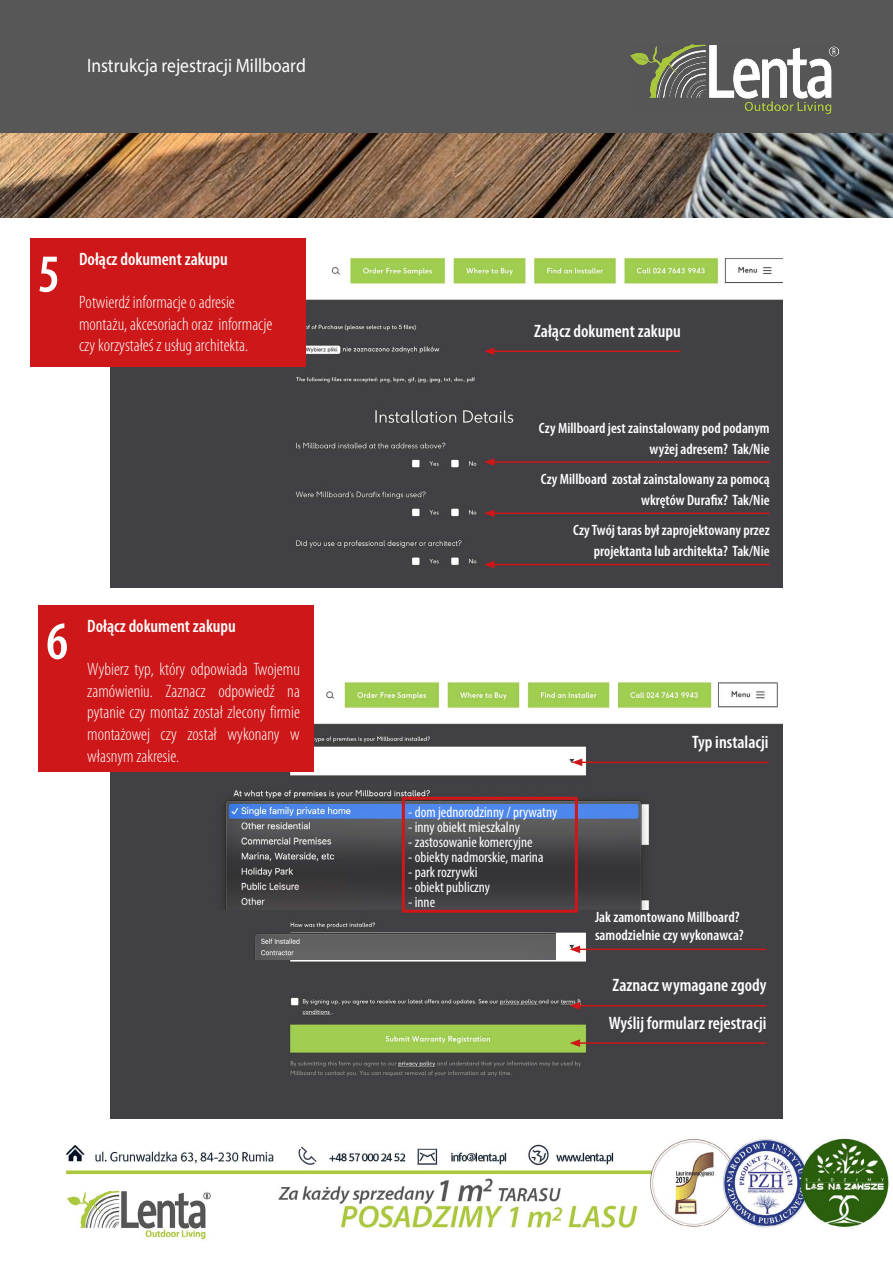
<style>
.page{position:relative;width:893px;height:1263px;background:#fff}
.page>*{position:absolute;margin:0;border:0;box-sizing:border-box;transform-origin:0 0}
.t1{font:600 condensed 54px "Myriad Pro";color:#fff}
.t2{font:19.5px "Myriad Pro";color:#fff;scale:.9 1}
.t3{font:300 condensed 18px/21.6px "Myriad Pro";color:#fff}
.t4{font:600 condensed 18px/37.3px "Myriad Pro";color:#fff}
.t5{font:600 condensed 15px/21px "Myriad Pro";color:#fff;text-align:right}
.t6{font:condensed 15px "Myriad Pro";color:#fff}
</style>
<div class="page">
<img style="left:65px;top:1137px;width:824px;height:105px">
<div style="left:0;top:0;width:893px;height:134px;background:#585758"></div>
<img style="left:0;top:134px;width:893px;height:84px">
<img style="left:110px;top:246px;width:673px;height:341px">
<img style="left:110px;top:670px;width:673px;height:116px">
<img style="left:110px;top:786px;width:673px;height:332px">
<img style="left:631px;top:44px;width:208px;height:70px">
<div style="left:30px;top:238px;width:275px;height:129px;background:#cd1719"></div>
<hr style="left:492px;top:350px;width:189px;height:2px;background:#cd1719">
<svg style="left:484px;top:347px;width:10px;height:8px"></svg>
<hr style="left:492px;top:461px;width:278px;height:2px;background:#cd1719">
<svg style="left:484px;top:458px;width:10px;height:8px"></svg>
<hr style="left:492px;top:512px;width:278px;height:2px;background:#cd1719">
<svg style="left:484px;top:509px;width:10px;height:8px"></svg>
<hr style="left:492px;top:564px;width:278px;height:1px;background:#cd1719">
<svg style="left:484px;top:561px;width:10px;height:7px"></svg>
<div style="left:38px;top:605px;width:275px;height:166px;background:#cd1719"></div>
<hr style="left:580px;top:761px;width:189px;height:2px;background:#cd1719">
<svg style="left:572px;top:758px;width:10px;height:8px"></svg>
<hr style="left:578px;top:948px;width:188px;height:2px;background:#cd1719">
<svg style="left:570px;top:945px;width:10px;height:8px"></svg>
<div style="left:402px;top:797px;width:176px;height:116px;border:3px solid #cd1719"></div>
<hr style="left:578px;top:1005px;width:188px;height:1px;background:#cd1719">
<svg style="left:570px;top:1002px;width:10px;height:7px"></svg>
<hr style="left:578px;top:1042px;width:188px;height:2px;background:#cd1719">
<svg style="left:570px;top:1039px;width:10px;height:8px"></svg>
<img style="left:255px;top:933px;width:300px;height:26px">
<h2 class="t2" style="left:87px;top:53px;width:244px">Instrukcja rejestracji Millboard</h2>
<h1 class="t1" style="left:38px;top:241px;width:24px">5</h1>
<p class="t4" style="left:79px;top:240px;width:150px">Dołącz dokument zakupu</p>
<p class="t3" style="left:79px;top:291px;width:195px">Potwierdź informacje o adresie montażu, akcesoriach oraz informacje czy korzystałeś z usług architekta.</p>
<h1 class="t1" style="left:46px;top:608px;width:24px">6</h1>
<p class="t4" style="left:87px;top:607px;width:150px">Dołącz dokument zakupu</p>
<p class="t3" style="left:87px;top:658px;width:214px;text-align:justify">Wybierz typ, który odpowiada Twojemu zamówieniu. Zaznacz odpowiedź na pytanie czy montaż został zlecony firmie montażowej czy został wykonany w własnym zakresie.</p>
<p class="t4" style="left:534px;top:312px;width:148px">Załącz dokument zakupu</p>
<p class="t5" style="left:539px;top:417px;width:232px">Czy Millboard jest zainstalowany pod podanym wyżej adresem? Tak/Nie</p>
<p class="t5" style="left:541px;top:468px;width:230px">Czy Millboard został zainstalowany za pomocą wkrętów Durafix? Tak/Nie</p>
<p class="t5" style="left:573px;top:519px;width:198px">Czy Twój taras był zaprojektowany przez projektanta lub architekta? Tak/Nie</p>
<p class="t6" style="left:408px;top:803px;width:151px">- dom jednorodzinny / prywatny</p>
<p class="t6" style="left:408px;top:818px;width:113px">- inny obiekt mieszkalny</p>
<p class="t6" style="left:408px;top:833px;width:126px">- zastosowanie komercyjne</p>
<p class="t6" style="left:408px;top:848px;width:137px">- obiekty nadmorskie, marina</p>
<p class="t6" style="left:408px;top:863px;width:71px">- park rozrywki</p>
<p class="t6" style="left:408px;top:878px;width:83px">- obiekt publiczny</p>
<p class="t6" style="left:408px;top:893px;width:28px">- inne</p>
<p class="t4" style="left:692px;top:723px;width:78px">Typ instalacji</p>
<p class="t5" style="left:595px;top:908px;width:150px;line-height:18px;text-align:left">Jak zamontowano Millboard? samodzielnie czy wykonawca?</p>
<p class="t4" style="left:609px;top:966px;width:159px">Zaznacz wymagane zgody<br>Wyślij formularz rejestracji</p>
</div>
